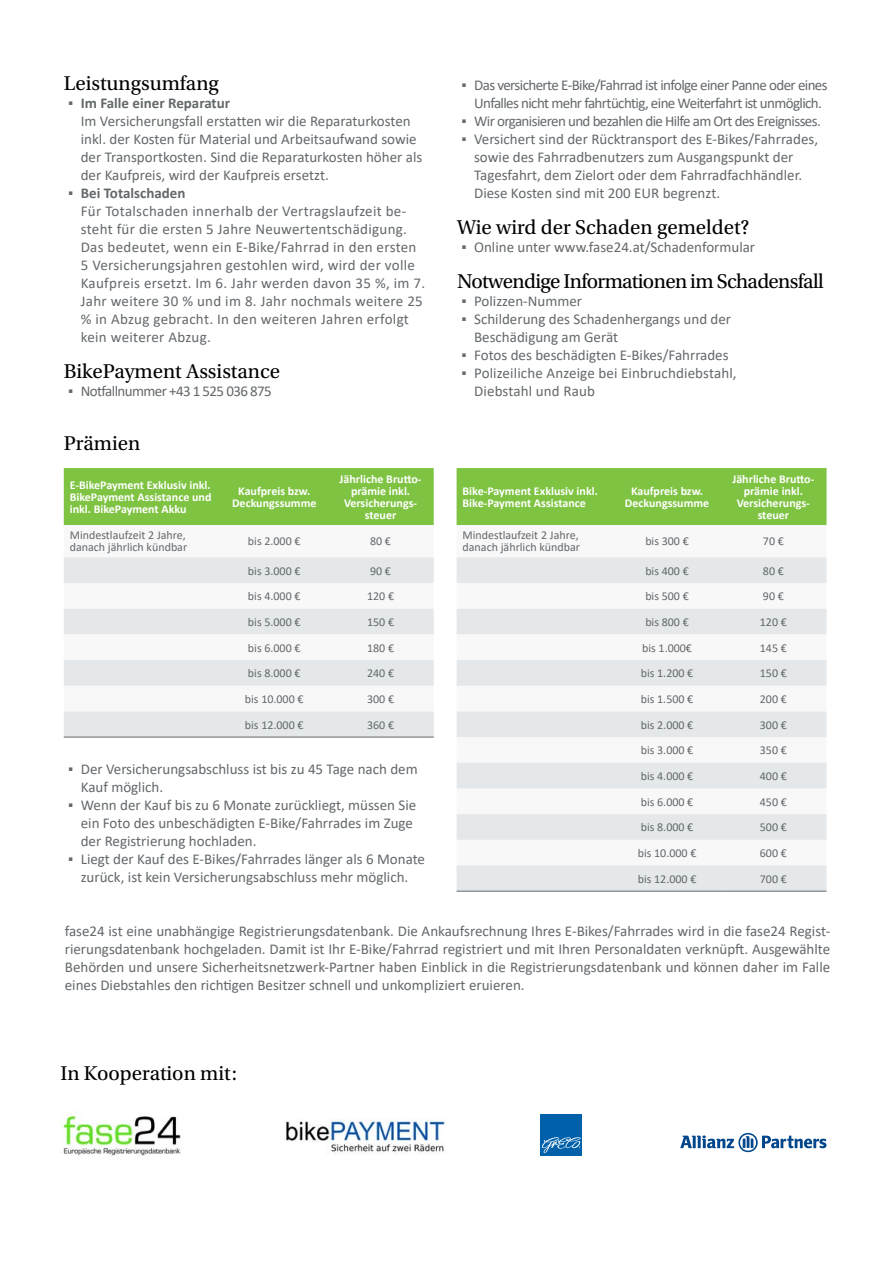
<style>
.page{position:relative;width:893px;height:1263px;background:#fff}
.page>*{position:absolute;margin:0;border:0;box-sizing:border-box;transform-origin:0 0}
.t1{font:21px "Utopia Std";color:#000}
.t2{font:21px "Utopia Std";letter-spacing:-.03em;color:#000}
.t3{font:15px/18px "Calibri";color:#63686b}
.t4{font:15px/18px "Calibri";letter-spacing:.02em;color:#63686b}
.t5{font:15px/18px "Calibri";letter-spacing:-.04em;color:#63686b;text-align:center}
.t6{font:12px/12px "Calibri";color:#63686b}
.t7{font:700 12px/12px "Calibri";color:#fff;text-align:center}
.s1{font-weight:700}
</style>
<div class="page">
<div style="left:457px;top:468px;width:369px;height:57px;background:#7fc342"></div>
<svg style="left:457px;top:557px;width:369px;height:334px;fill:#e5e8ea"></svg>
<hr style="left:457px;top:891px;width:157px;height:1px;background:#63686b">
<hr style="left:614px;top:891px;width:106px;height:1px;background:#63686b">
<hr style="left:720px;top:891px;width:106px;height:1px;background:#63686b">
<div style="left:64px;top:468px;width:370px;height:57px;background:#7fc342"></div>
<svg style="left:64px;top:557px;width:370px;height:180px;fill:#e5e8ea"></svg>
<hr style="left:64px;top:737px;width:157px;height:1px;background:#63686b">
<hr style="left:221px;top:737px;width:106px;height:1px;background:#63686b">
<hr style="left:327px;top:737px;width:107px;height:1px;background:#63686b">
<svg style="left:681px;top:1133px;width:145px;height:19px"></svg>
<img style="left:63px;top:1111px;width:118px;height:48px">
<div style="left:540px;top:1114px;width:42px;height:42px;background:#0060a9"></div>
<svg style="left:542px;top:1137px;width:39px;height:16px"></svg>
<img style="left:286px;top:1119px;width:160px;height:35px">
<h1 class="t1" style="left:64px;top:72px;width:157px">Leistungsumfang</h1>
<p class="t3" style="left:81px;top:94px;width:343px;text-indent:-13px">▪ <span class="s1">Im Falle einer Reparatur<br></span>Im Versicherungsfall erstatten wir die Reparaturkosten inkl. der Kosten für Material und Arbeitsaufwand sowie der Transportkosten. Sind die Reparaturkosten höher als der Kaufpreis, wird der Kaufpreis ersetzt.</p>
<p class="t4" style="left:81px;top:184px;width:346px;text-indent:-13px">▪ <span class="s1">Bei Totalschaden<br></span>Für Totalschaden innerhalb der Vertragslaufzeit be&shy;steht für die ersten 5 Jahre Neuwertentschädigung.<br>Das bedeutet, wenn ein E-Bike/Fahrrad in den ersten 5 Versicherungsjahren gestohlen wird, wird der volle Kaufpreis ersetzt. Im 6. Jahr werden davon 35 %, im 7.<br>Jahr weitere 30 % und im 8. Jahr nochmals weitere 25 % in Abzug gebracht. In den weiteren Jahren erfolgt kein weiterer Abzug.</p>
<h1 class="t1" style="left:64px;top:360px;width:218px">BikePayment Assistance</h1>
<p class="t5" style="left:68px;top:382px;width:205px">▪ Notfallnummer +43 1 525 036 875</p>
<h1 class="t1" style="left:64px;top:432px;width:78px">Prämien</h1>
<p class="t7" style="left:70px;top:479px;width:143px;text-align:justify">E-BikePayment Exklusiv inkl.<br>BikePayment Assistance und inkl. BikePayment Akku</p>
<p class="t7" style="left:232px;top:485px;width:86px">Kaufpreis bzw.<br>Deckungssumme</p>
<p class="t7" style="left:340px;top:473px;width:84px">Jährliche Brutto&shy;prämie inkl.<br>Versicherungs&shy;steuer</p>
<p class="t6" style="left:70px;top:529px;width:119px">Mindestlaufzeit 2 Jahre, danach jährlich kündbar</p>
<p class="t6" style="left:248px;top:535px;width:54px">bis 2.000 €</p>
<p class="t6" style="left:370px;top:535px;width:22px">80 €</p>
<p class="t6" style="left:248px;top:564px;width:54px">bis 3.000 €</p>
<p class="t6" style="left:370px;top:564px;width:22px">90 €</p>
<p class="t6" style="left:248px;top:590px;width:54px">bis 4.000 €</p>
<p class="t6" style="left:367px;top:590px;width:29px">120 €</p>
<p class="t6" style="left:248px;top:616px;width:54px">bis 5.000 €</p>
<p class="t6" style="left:367px;top:616px;width:29px">150 €</p>
<p class="t6" style="left:248px;top:641px;width:54px">bis 6.000 €</p>
<p class="t6" style="left:367px;top:641px;width:29px">180 €</p>
<p class="t6" style="left:248px;top:667px;width:54px">bis 8.000 €</p>
<p class="t6" style="left:367px;top:667px;width:29px">240 €</p>
<p class="t6" style="left:245px;top:693px;width:60px">bis 10.000 €</p>
<p class="t6" style="left:367px;top:693px;width:29px">300 €</p>
<p class="t6" style="left:245px;top:718px;width:60px">bis 12.000 €</p>
<p class="t6" style="left:367px;top:718px;width:29px">360 €</p>
<p class="t3" style="left:81px;top:760px;width:338px;text-indent:-13px">▪ Der Versicherungsabschluss ist bis zu 45 Tage nach dem<br>Kauf möglich.</p>
<p class="t3" style="left:81px;top:796px;width:337px;text-indent:-13px">▪ Wenn der Kauf bis zu 6 Monate zurückliegt, müssen Sie ein Foto des unbeschädigten E-Bike/Fahrrades im Zuge der Registrierung hochladen.</p>
<p class="t3" style="left:68px;top:850px;width:359px;text-align:center">▪ Liegt der Kauf des E-Bikes/Fahrrades länger als 6 Monate zurück, ist kein Versicherungsabschluss mehr möglich.</p>
<p class="t5" style="left:461px;top:76px;width:368px">▪ Das versicherte E-Bike/Fahrrad ist infolge einer Panne oder eines<br>Unfalles nicht mehr fahrtüchtig, eine Weiterfahrt ist unmöglich.</p>
<p class="t5" style="left:461px;top:112px;width:361px">▪ Wir organisieren und bezahlen die Hilfe am Ort des Ereignisses.</p>
<p class="t3" style="left:474px;top:130px;width:345px;text-indent:-13px">▪ Versichert sind der Rücktransport des E-Bikes/Fahrrades, sowie des Fahrradbenutzers zum Ausgangspunkt der Tagesfahrt, dem Zielort oder dem Fahrradfachhändler.<br>Diese Kosten sind mit 200 EUR begrenzt.</p>
<h1 class="t1" style="left:457px;top:216px;width:294px">Wie wird der Schaden gemeldet?</h1>
<p class="t3" style="left:461px;top:238px;width:295px">▪ Online unter www.fase24.at/Schadenformular</p>
<h1 class="t2" style="left:457px;top:270px;width:368px">Notwendige Informationen im Schadensfall</h1>
<p class="t3" style="left:461px;top:292px;width:122px">▪ Polizzen-Nummer</p>
<p class="t3" style="left:474px;top:310px;width:259px;text-indent:-13px">▪ Schilderung des Schadenhergangs und der<br>Beschädigung am Gerät</p>
<p class="t3" style="left:461px;top:346px;width:269px">▪ Fotos des beschädigten E-Bikes/Fahrrades</p>
<p class="t3" style="left:474px;top:364px;width:264px;text-indent:-13px">▪ Polizeiliche Anzeige bei Einbruchdiebstahl,<br>Diebstahl und Raub</p>
<p class="t7" style="left:463px;top:485px;width:137px;text-align:left">Bike-Payment Exklusiv inkl.<br>Bike-Payment Assistance</p>
<p class="t7" style="left:625px;top:485px;width:86px">Kaufpreis bzw.<br>Deckungssumme</p>
<p class="t7" style="left:732px;top:473px;width:84px">Jährliche Brutto&shy;prämie inkl.<br>Versicherungs&shy;steuer</p>
<p class="t6" style="left:463px;top:529px;width:119px">Mindestlaufzeit 2 Jahre, danach jährlich kündbar</p>
<p class="t6" style="left:645px;top:535px;width:45px">bis 300 €</p>
<p class="t6" style="left:763px;top:535px;width:22px">70 €</p>
<p class="t6" style="left:645px;top:564px;width:45px">bis 400 €</p>
<p class="t6" style="left:763px;top:564px;width:22px">80 €</p>
<p class="t6" style="left:645px;top:590px;width:45px">bis 500 €</p>
<p class="t6" style="left:763px;top:590px;width:22px">90 €</p>
<p class="t6" style="left:645px;top:616px;width:45px">bis 800 €</p>
<p class="t6" style="left:760px;top:616px;width:29px">120 €</p>
<p class="t6" style="left:642px;top:641px;width:51px">bis 1.000€</p>
<p class="t6" style="left:760px;top:641px;width:29px">145 €</p>
<p class="t6" style="left:641px;top:667px;width:54px">bis 1.200 €</p>
<p class="t6" style="left:760px;top:667px;width:29px">150 €</p>
<p class="t6" style="left:641px;top:693px;width:54px">bis 1.500 €</p>
<p class="t6" style="left:760px;top:693px;width:29px">200 €</p>
<p class="t6" style="left:641px;top:718px;width:54px">bis 2.000 €</p>
<p class="t6" style="left:760px;top:718px;width:29px">300 €</p>
<p class="t6" style="left:641px;top:744px;width:54px">bis 3.000 €</p>
<p class="t6" style="left:760px;top:744px;width:29px">350 €</p>
<p class="t6" style="left:641px;top:770px;width:54px">bis 4.000 €</p>
<p class="t6" style="left:760px;top:770px;width:29px">400 €</p>
<p class="t6" style="left:641px;top:795px;width:54px">bis 6.000 €</p>
<p class="t6" style="left:760px;top:795px;width:29px">450 €</p>
<p class="t6" style="left:641px;top:821px;width:54px">bis 8.000 €</p>
<p class="t6" style="left:760px;top:821px;width:29px">500 €</p>
<p class="t6" style="left:638px;top:847px;width:60px">bis 10.000 €</p>
<p class="t6" style="left:760px;top:847px;width:29px">600 €</p>
<p class="t6" style="left:638px;top:872px;width:60px">bis 12.000 €</p>
<p class="t6" style="left:760px;top:872px;width:29px">700 €</p>
<p class="t3" style="left:65px;top:922px;width:767px;text-align:justify">fase24 ist eine unabhängige Registrierungsdatenbank. Die Ankaufsrechnung Ihres E-Bikes/Fahrrades wird in die fase24 Regist&shy;rierungsdatenbank hochgeladen. Damit ist Ihr E-Bike/Fahrrad registriert und mit Ihren Personaldaten verknüpft. Ausgewählte Behörden und unsere Sicherheitsnetzwerk-Partner haben Einblick in die Registrierungsdatenbank und können daher im Falle eines Diebstahles den richtigen Besitzer schnell und unkompliziert eruieren.</p>
<h1 class="t1" style="left:61px;top:1062px;width:178px">In Kooperation mit:</h1>
</div>
